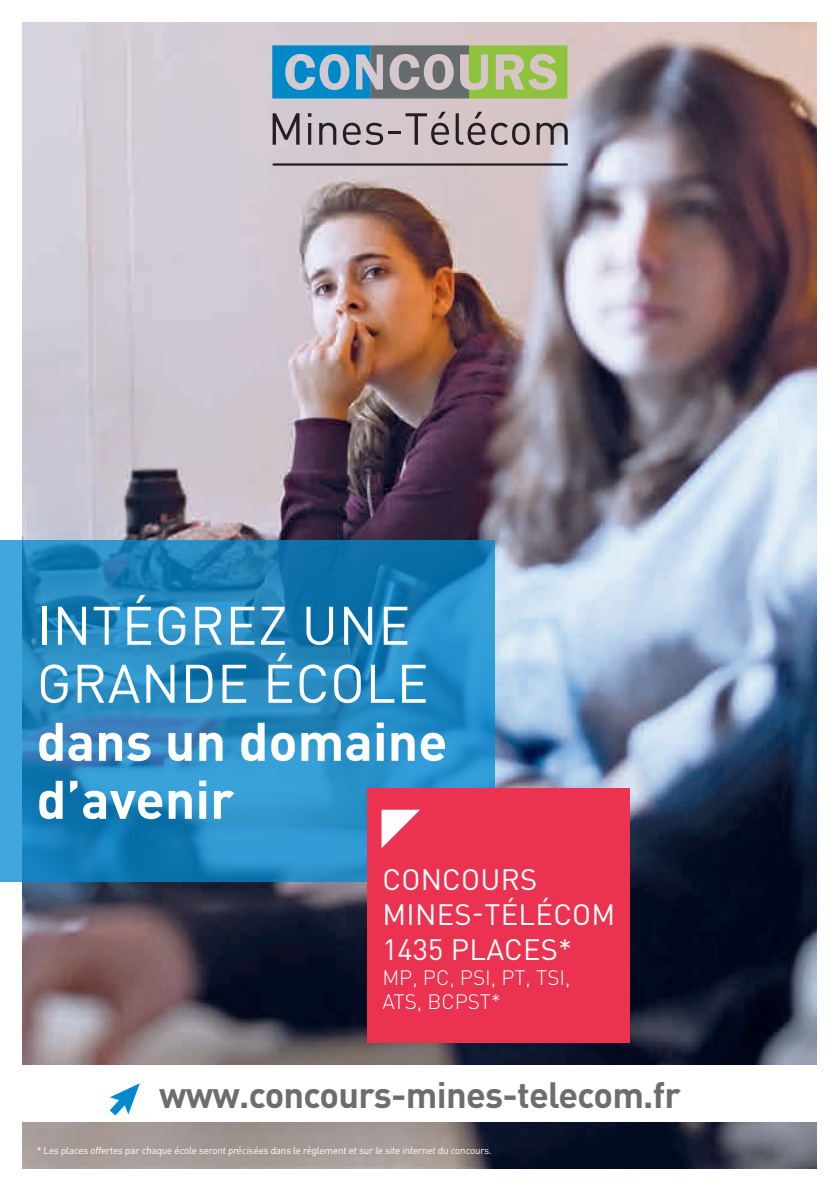
<style>
.page{position:relative;width:840px;height:1191px;background:#fff}
.page>*{position:absolute;margin:0;border:0;box-sizing:border-box;transform-origin:0 0}
.t1{font:53.4px/58px "DINOT";letter-spacing:.01em;color:#fff}
.t2{font:700 53.4px "DINOT";color:#fff}
.t3{font:700 36.2px "DINOT";letter-spacing:-.02em;color:#6c6d70}
.t4{font:29.2px "DINOT";letter-spacing:.01em;color:#fff}
.t5{font:300 20.6px "DINOT";color:#fff}
.t6{font:10px "DIN";color:#fff}
.s1{font-weight:700}
</style>
<div class="page">
<img style="left:23px;top:23px;width:793px;height:1145px">
<div style="left:0;top:1065px;width:839px;height:57px;background:#fff"></div>
<svg style="left:0;top:540px;width:494px;height:342px;background:#2388c0"></svg>
<div style="left:366px;top:788px;width:263px;height:254px;background:#eb3250"></div>
<svg style="left:381px;top:809px;width:39px;height:39px"></svg>
<svg style="left:110px;top:1083px;width:30px;height:32px"></svg>
<svg style="left:272px;top:113px;width:27px;height:32px"></svg>
<svg style="left:308px;top:113px;width:3px;height:4px"></svg>
<hr style="left:308px;top:123px;width:3px;height:22px;background:#231f20">
<svg style="left:319px;top:123px;width:17px;height:22px"></svg>
<svg style="left:342px;top:112px;width:106px;height:33px;background:#afa4a8"></svg>
<svg style="left:455px;top:112px;width:30px;height:33px"></svg>
<svg style="left:491px;top:123px;width:38px;height:22px"></svg>
<svg style="left:536px;top:123px;width:31px;height:22px"></svg>
<hr style="left:272px;top:163px;width:295px;height:3px;background:#231f20">
<svg style="left:272px;top:45px;width:295px;height:53px;background:#7ba396"></svg>
<p class="t1" style="left:37px;top:594px;width:412px">INTÉGREZ UNE<br>GRANDE ÉCOLE <span class="s1">dans un domaine</span></p>
<p class="t2" style="left:37px;top:763px;width:199px">d’avenir</p>
<p class="t4" style="left:382px;top:859px;width:156px">CONCOURS</p>
<p class="t4" style="left:382px;top:894px;width:234px">MINES-TÉLÉCOM</p>
<p class="t4" style="left:382px;top:929px;width:191px">1435 PLACES*</p>
<p class="t5" style="left:382px;top:963px;width:189px">MP, PC, PSI, PT, TSI,</p>
<p class="t5" style="left:382px;top:987px;width:120px">ATS, BCPST*</p>
<p class="t3" style="left:159px;top:1070px;width:523px">www.concours-mines-telecom.fr</p>
<p class="t6" style="left:37px;top:1143px;width:457px">* Les places offertes par chaque école seront précisées dans le règlement et sur le site internet du concours.</p>
</div>
